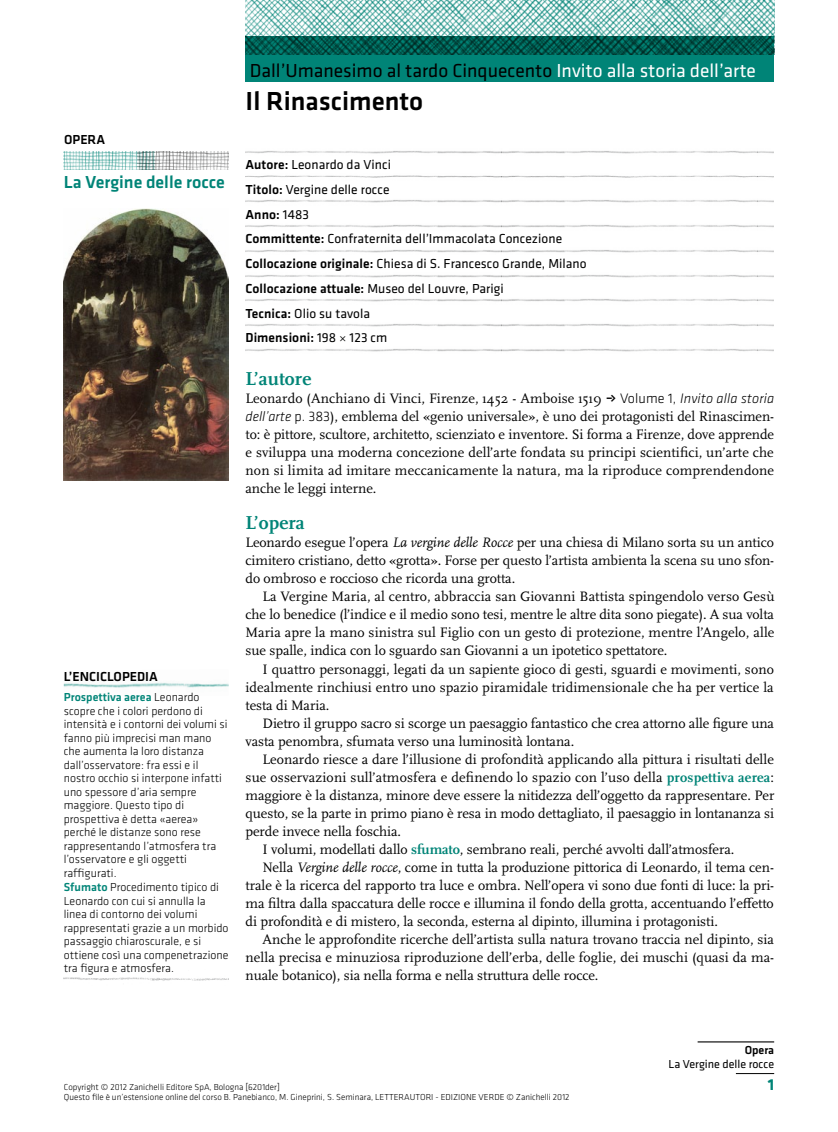
<style>
.page{position:relative;width:838px;height:1132px;background:#fff}
.page>*{position:absolute;margin:0;border:0;box-sizing:border-box;transform-origin:0 0}
.t1{font:500 27px "Klavika";color:#000}
.t2{font:19.5px "Klavika";color:#000}
.t3{font:700 19.5px "Scala OT";letter-spacing:.005em;color:#008477}
.t4{font:500 18px "Klavika";color:#008477}
.t5{font:700 16.5px "Klavika";color:#008477}
.t6{font:14.25px/18px "Scala OT";letter-spacing:-.005em;color:#000;text-align:justify}
.t7{font:13.5px/24.8px "Klavika";letter-spacing:.005em;color:#000}
.t8{font:500 13.5px "Klavika";color:#000}
.t9{font:300 12px/13.5px "Klavika";color:#000}
.t10{font:12px "Klavika";color:#000}
.t11{font:500 12px "Klavika";color:#000}
.t12{font:300 9px "Klavika";color:#000}
.s1{font-weight:500;color:#008477}
.s2{color:#fff}
.s3{font-weight:500}
.s4{font-family:"Klavika";font-weight:500}
.s5{font-family:"Klavika";font-weight:300}
.s6{font-family:"Klavika";font-weight:300;font-style:italic}
.s7{font-style:italic}
.s8{font-weight:700;color:#008477}
</style>
<div class="page">
<hr style="left:697px;top:1040px;width:77px;height:2px;background:#000">
<hr style="left:736px;top:1072px;width:38px;height:1px;background:#000">
<img style="left:64px;top:152px;width:74px;height:18px">
<img style="left:138px;top:152px;width:91px;height:18px">
<img style="left:245px;top:151px;width:528px;height:3px">
<img style="left:245px;top:175px;width:528px;height:3px">
<img style="left:245px;top:200px;width:528px;height:3px">
<img style="left:245px;top:225px;width:528px;height:3px">
<img style="left:245px;top:250px;width:528px;height:3px">
<img style="left:245px;top:275px;width:528px;height:3px">
<img style="left:245px;top:299px;width:528px;height:3px">
<img style="left:245px;top:324px;width:528px;height:3px">
<img style="left:245px;top:349px;width:528px;height:3px">
<img style="left:64px;top:682px;width:165px;height:6px">
<img style="left:64px;top:977px;width:165px;height:4px">
<img style="left:64px;top:208px;width:165px;height:272px">
<div style="left:246px;top:36px;width:528px;height:45px;background:#008477"></div>
<img style="left:246px;top:0;width:528px;height:36px">
<img style="left:246px;top:36px;width:528px;height:18px">
<p class="t8" style="left:64px;top:132px;width:43px">OPERA</p>
<p class="t4" style="left:64px;top:173px;width:163px">La Vergine delle rocce</p>
<p class="t8" style="left:64px;top:668px;width:93px">L’enciclopedia</p>
<p class="t9" style="left:64px;top:690px;width:166px"><span class="s1">Prospettiva aerea</span> Leonardo scopre che i colori perdono di intensità e i contorni dei volumi si fanno più imprecisi man mano che aumenta la loro distanza dall’osservatore: fra essi e il nostro occhio si interpone infatti uno spessore d’aria sempre maggiore. Questo tipo di prospettiva è detta «aerea» perché le distanze sono rese rappresentando l’atmosfera tra l’osservatore e gli oggetti raffigurati.<br><span class="s1">Sfumato</span> Procedimento tipico di<br>Leonardo con cui si annulla la linea di contorno dei volumi rappresentati grazie a un morbido passaggio chiaroscurale, e si ottiene così una compenetrazione tra figura e atmosfera.</p>
<h2 class="t2" style="left:250px;top:60px;width:507px">Dall’Umanesimo al tardo Cinquecento <span class="s2">Invito alla storia dell’arte</span></h2>
<h1 class="t1" style="left:246px;top:87px;width:179px">I l Rinascimento</h1>
<p class="t7" style="left:245px;top:152px;width:343px"><span class="s3">Autore:</span> Leonardo da Vinci<br><span class="s3">Titolo:</span> Vergine delle rocce<br><span class="s3">Anno:</span> 1483<br><span class="s3">Committente:</span> Confraternita dell’Immacolata Concezione <span class="s3">Collocazione originale:</span> Chiesa di S. Francesco Grande, Milano <span class="s3">Collocazione attuale:</span> Museo del Louvre, Parigi<br><span class="s3">Tecnica:</span> Olio su tavola<br><span class="s3">Dimensioni:</span> 198 123 cm</p>
<h2 class="t3" style="left:245px;top:368px;width:67px">L’autore</h2>
<p class="t6" style="left:245px;top:390px;width:530px">Leonardo (Anchiano di Vinci, Firenze, 1452 - Amboise 1519 <span class="s4">•</span> <span class="s5">Volume 1,</span> <span class="s6">Invito alla storia dell’arte</span> <span class="s5">p. 383</span>), emblema del «genio universale», è uno dei protagonisti del Rinascimen&shy;to: è pittore, scultore, architetto, scienziato e inventore. Si forma a Firenze, dove apprende e sviluppa una moderna concezione dell’arte fondata su principi scientifici, un’arte che non si limita ad imitare meccanicamente la natura, ma la riproduce comprendendone anche le leggi interne.</p>
<h2 class="t3" style="left:245px;top:512px;width:61px">L’opera</h2>
<p class="t6" style="left:245px;top:534px;width:530px">Leonardo esegue l’opera <span class="s7">La vergine delle Rocce</span> per una chiesa di Milano sorta su un antico cimitero cristiano, detto «grotta». Forse per questo l’artista ambienta la scena su uno sfon&shy;do ombroso e roccioso che ricorda una grotta.</p>
<p class="t6" style="left:245px;top:588px;width:530px;text-indent:17px">La Vergine Maria, al centro, abbraccia san Giovanni Battista spingendolo verso Gesù che lo benedice (l’indice e il medio sono tesi, mentre le altre dita sono piegate). A sua volta Maria apre la mano sinistra sul Figlio con un gesto di protezione, mentre l’Angelo, alle sue spalle, indica con lo sguardo san Giovanni a un ipotetico spettatore.</p>
<p class="t6" style="left:245px;top:660px;width:530px;text-indent:17px">I quattro personaggi, legati da un sapiente gioco di gesti, sguardi e movimenti, sono idealmente rinchiusi entro uno spazio piramidale tridimensionale che ha per vertice la testa di Maria.</p>
<p class="t6" style="left:245px;top:714px;width:530px;text-indent:17px">Dietro il gruppo sacro si scorge un paesaggio fantastico che crea attorno alle figure una vasta penombra, sfumata verso una luminosità lontana.</p>
<p class="t6" style="left:262px;top:750px;width:513px">Leonardo riesce a dare l’illusione di profondità applicando alla pittura i risultati delle</p>
<p class="t6" style="left:245px;top:768px;width:530px">sue osservazioni sull’atmosfera e definendo lo spazio con l’uso della <span class="s8">prospettiva aerea</span>:</p>
<p class="t6" style="left:245px;top:786px;width:530px">maggiore è la distanza, minore deve essere la nitidezza dell’oggetto da rappresentare. Per</p>
<p class="t6" style="left:245px;top:804px;width:530px">questo, se la parte in primo piano è resa in modo dettagliato, il paesaggio in lontananza si</p>
<p class="t6" style="left:245px;top:822px;width:157px">perde invece nella foschia.</p>
<p class="t6" style="left:262px;top:840px;width:473px">I volumi, modellati dallo <span class="s8">sfumato</span>, sembrano reali, perché avvolti dall’atmosfera.</p>
<p class="t6" style="left:262px;top:858px;width:513px">Nella <span class="s7">Vergine delle rocce</span>, come in tutta la produzione pittorica di Leonardo, il tema cen-</p>
<p class="t6" style="left:245px;top:876px;width:530px">trale è la ricerca del rapporto tra luce e ombra. Nell’opera vi sono due fonti di luce: la pri-</p>
<p class="t6" style="left:245px;top:894px;width:530px">ma filtra dalla spaccatura delle rocce e illumina il fondo della grotta, accentuando l’effetto</p>
<p class="t6" style="left:245px;top:912px;width:474px">di profondità e di mistero, la seconda, esterna al dipinto, illumina i protagonisti.</p>
<p class="t6" style="left:262px;top:930px;width:513px">Anche le approfondite ricerche dell’artista sulla natura trovano traccia nel dipinto, sia</p>
<p class="t6" style="left:245px;top:948px;width:530px">nella precisa e minuziosa riproduzione dell’erba, delle foglie, dei muschi (quasi da ma-</p>
<p class="t6" style="left:245px;top:966px;width:354px">nuale botanico), sia nella forma e nella struttura delle rocce.</p>
<p class="t11" style="left:744px;top:1043px;width:31px">Opera</p>
<p class="t10" style="left:668px;top:1056px;width:107px">La Vergine delle rocce</p>
<p class="t12" style="left:64px;top:1081px;width:218px">Copyright © 2012 Zanichelli Editore SpA, Bologna [6201der]</p>
<p class="t5" style="left:767px;top:1075px;width:8px">1</p>
<p class="t12" style="left:64px;top:1091px;width:392px">Questo file è un’estensione online del corso B. Panebianco, M. Gineprini, S. Seminara, LETTERAUTORI - edizio</p>
<p class="t12" style="left:466px;top:1091px;width:105px">ne verde © Zanichelli 2012</p>
</div>
